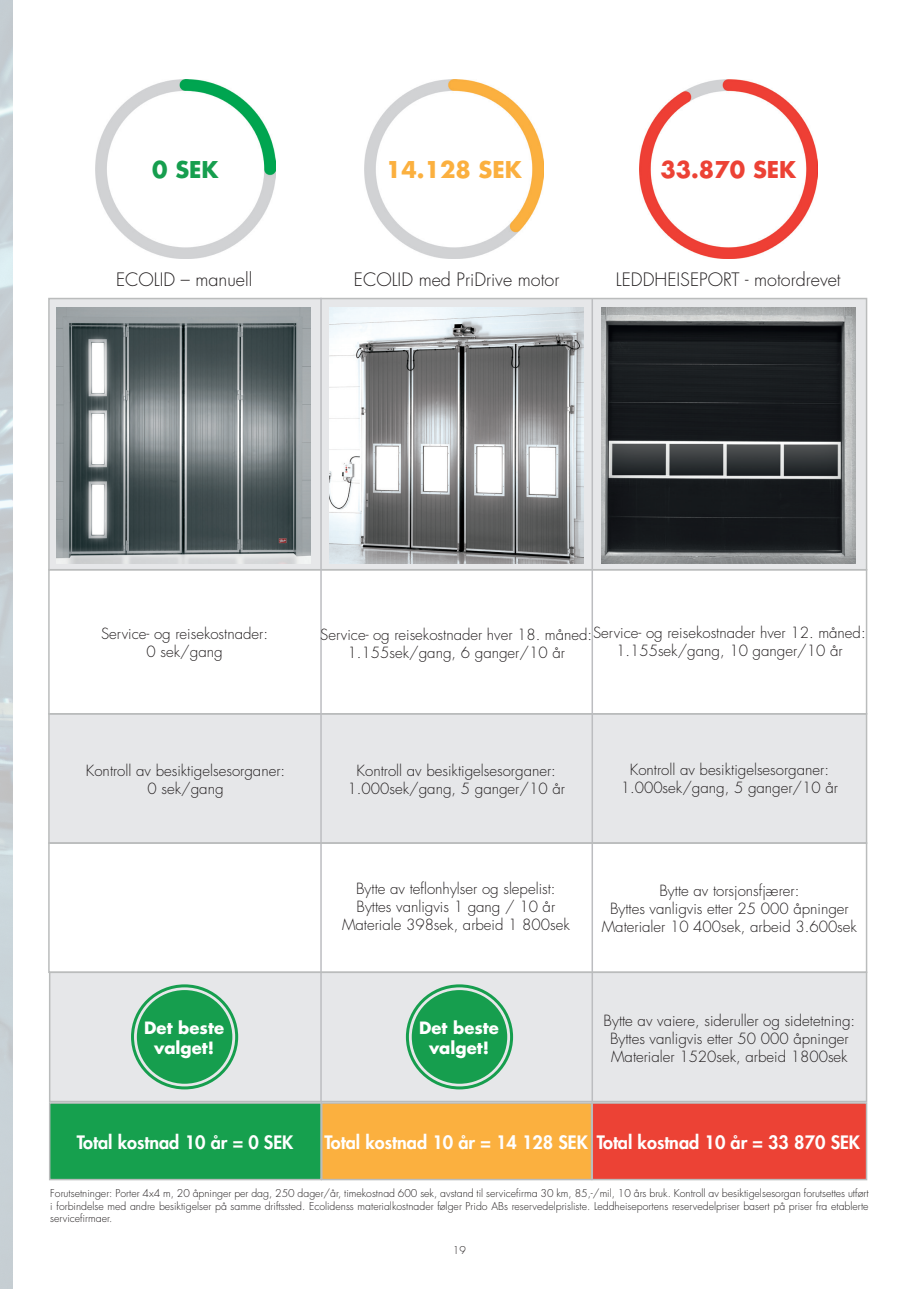
<style>
.page{position:relative;width:919px;height:1289px;background:#fff}
.page>*{position:absolute;margin:0;border:0;box-sizing:border-box;transform-origin:0 0}
.Paginering{font:700 22.5px "Futura Std";color:#fbb03f}
.Paginering-2{font:700 22.5px "Futura Std";color:#ec4235}
.Paginering-3{font:700 22.5px "Futura Std";color:#169e4e}
.Paginering-4{font:800 18px "Futura Std";color:#fff}
.Paginering-5{font:300 18px "Futura Std";color:#231f20}
.t1{font:700 16.5px/19.8px "Futura Std";color:#fff;text-align:center}
.Paginering-6{font:300 15px/18px "Futura Std";color:#231f20;text-align:center}
.Paginering-7{font:300 10.5px/12.6px "Futura Std";color:#231f20;text-align:justify}
</style>
<div class="page">
<svg style="left:0;top:0;width:13px;height:1288px;fill:#c8d1d6"></svg>
<div style="left:49px;top:971px;width:818px;height:131px;background:#e6e7e9;border:2px solid #babcbc"></div>
<div style="left:48px;top:713px;width:819px;height:130px;background:#e6e7e9;border:2px solid #babcbc"></div>
<div style="left:48px;top:569px;width:819px;height:145px;border:2px solid #babcbc"></div>
<div style="left:48px;top:298px;width:819px;height:272px;background:#e6e7e9;border:2px solid #babcbc"></div>
<hr style="left:591px;top:298px;width:2px;height:804px;background:#bcbdc0">
<hr style="left:320px;top:298px;width:2px;height:804px;background:#bcbdc0">
<img style="left:56px;top:308px;width:254px;height:255px">
<img style="left:329px;top:308px;width:254px;height:255px">
<img style="left:601px;top:308px;width:254px;height:255px">
<img style="left:96px;top:80px;width:179px;height:179px">
<img style="left:364px;top:80px;width:179px;height:179px">
<img style="left:639px;top:80px;width:178px;height:179px">
<div style="left:48px;top:842px;width:819px;height:131px;border:2px solid #babcbc"></div>
<div style="left:49px;top:1102px;width:273px;height:78px;background:#16a04e;border:2px solid #babcbc"></div>
<div style="left:321px;top:1102px;width:271px;height:78px;background:#fbb03f;border:2px solid #babcbc"></div>
<div style="left:591px;top:1102px;width:276px;height:78px;background:#ec4235;border:2px solid #babcbc"></div>
<div style="left:411px;top:990px;width:96px;height:93px;background:#169e4e;border-radius:50%"></div>
<div style="left:406px;top:984px;width:107px;height:105px;border:3px solid #169e4e;border-radius:50%"></div>
<div style="left:137px;top:990px;width:95px;height:93px;background:#169e4e;border-radius:50%"></div>
<div style="left:131px;top:984px;width:107px;height:105px;border:3px solid #169e4e;border-radius:50%"></div>
<p class="Paginering-3" style="left:152px;top:155px;width:68px">0 SEK</p>
<p class="Paginering" style="left:386px;top:155px;width:137px">14.128 SEK</p>
<p class="Paginering-2" style="left:660px;top:155px;width:137px">33.870 SEK</p>
<p class="Paginering-5" style="left:116px;top:268px;width:138px">ECOLID – manuell</p>
<p class="Paginering-5" style="left:354px;top:268px;width:207px">ECOLID med PriDrive motor</p>
<p class="Paginering-5" style="left:616px;top:268px;width:226px">LEDDHEISEPORT - motordrevet</p>
<p class="Paginering-6" style="left:593px;top:624px;width:274px">Service- og reisekostnader hver 12. måned:<br>1.155sek/gang, 10 ganger/10 år</p>
<p class="Paginering-6" style="left:101px;top:625px;width:168px">Service- og reisekostnader:<br>0 sek/gang</p>
<p class="Paginering-6" style="left:320px;top:625px;width:273px">Service- og reisekostnader hver 18. måned:<br>1.155sek/gang, 6 ganger/10 år</p>
<p class="Paginering-6" style="left:86px;top:761px;width:201px">Kontroll av besiktigelsesorganer:</p>
<p class="Paginering-6" style="left:147px;top:779px;width:77px">0 sek/gang</p>
<p class="t1" style="left:144px;top:1017px;width:81px">Det beste valget!</p>
<p class="Paginering-6" style="left:356px;top:761px;width:201px">Kontroll av besiktigelsesorganer:</p>
<p class="Paginering-6" style="left:347px;top:779px;width:219px">1.000sek/gang, 5 ganger/10 år</p>
<p class="Paginering-6" style="left:629px;top:760px;width:201px">Kontroll av besiktigelsesorganer:</p>
<p class="Paginering-6" style="left:620px;top:778px;width:219px">1.000sek/gang, 5 ganger/10 år</p>
<p class="Paginering-6" style="left:356px;top:879px;width:201px">Bytte av teflonhylser og slepelist:</p>
<p class="Paginering-6" style="left:356px;top:897px;width:200px">Byttes vanligvis 1 gang / 10 år</p>
<p class="Paginering-6" style="left:342px;top:915px;width:229px">Materiale 398sek, arbeid 1 800sek</p>
<p class="t1" style="left:419px;top:1017px;width:81px">Det beste valget!</p>
<p class="Paginering-6" style="left:659px;top:881px;width:141px">Bytte av torsjonsfjærer:</p>
<p class="Paginering-6" style="left:610px;top:899px;width:240px">Byttes vanligvis etter 25 000 åpninger</p>
<p class="Paginering-6" style="left:601px;top:917px;width:257px">Materialer 10 400sek, arbeid 3.600sek</p>
<p class="Paginering-6" style="left:603px;top:1012px;width:253px">Bytte av vaiere, sideruller og sidetetning:</p>
<p class="Paginering-6" style="left:610px;top:1030px;width:240px">Byttes vanligvis etter 50 000 åpninger</p>
<p class="Paginering-6" style="left:611px;top:1048px;width:238px">Materialer 1520sek, arbeid 1800sek</p>
<p class="Paginering-4" style="left:77px;top:1130px;width:218px">Total kostnad 10 år = 0 SEK</p>
<p class="Paginering-4" style="left:324px;top:1130px;width:265px">Total kostnad 10 år = 14 128 SEK</p>
<p class="Paginering-4" style="left:596px;top:1130px;width:265px">Total kostnad 10 år = 33 870 SEK</p>
<p class="Paginering-7" style="left:50px;top:1187px;width:819px">Forutsetninger: Porter 4x4 m, 20 åpninger per dag, 250 dager/år, timekostnad 600 sek, avstand til servicefirma 30 km, 85,-/mil, 10 års bruk. Kontroll av besiktigelsesorgan forutsettes utført i forbindelse med andre besiktigelser på samme driftssted. Ecolidenss materialkostnader følger Prido ABs reservedelprisliste. Leddheiseportens reservedelpriser basert på priser fra etablerte servicefirmaer.</p>
<p class="Paginering-7" style="left:453px;top:1243px;width:15px">19</p>
</div>
